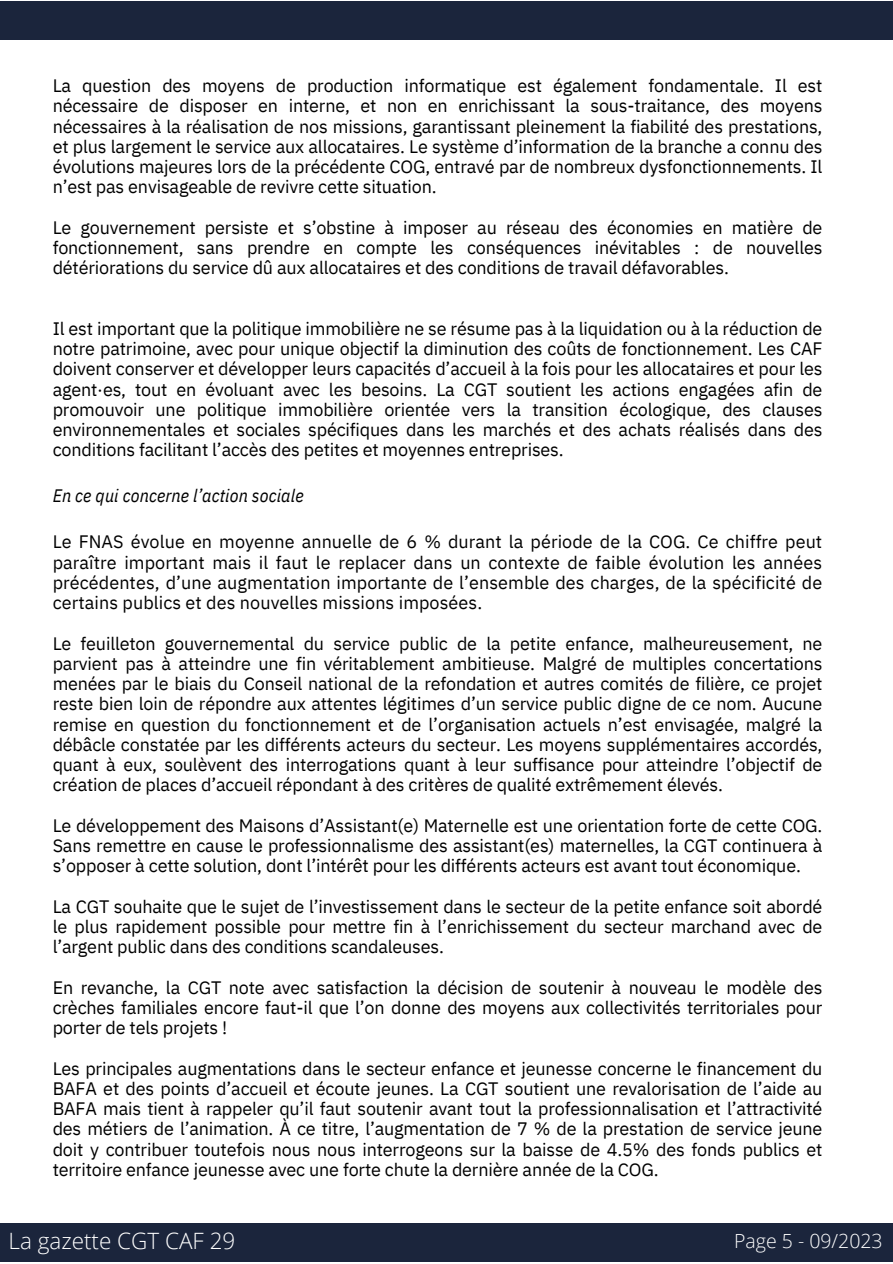
<style>
.page{position:relative;width:893px;height:1264px;background:#fff}
.page>*{position:absolute;margin:0;border:0;box-sizing:border-box;transform-origin:0 0}
.t1{font:300 22.5px "Open Sans";color:#fff}
.t2{font:300 19.5px "Open Sans";color:#fff}
.t3{font:18px/20.2px "IBM Plex Sans";letter-spacing:-.01em;color:#000;text-align:justify}
.t4{font:italic 18px "IBM Plex Sans Cond";letter-spacing:.005em;color:#000}
</style>
<div class="page">
<div style="left:0;top:1px;width:892px;height:38px;background:#1b253c"></div>
<div style="left:0;top:1223px;width:892px;height:38px;background:#1b253c"></div>
<p class="t3" style="left:53px;top:75px;width:771px">La question des moyens de production informatique est également fondamentale. Il est nécessaire de disposer en interne, et non en enrichissant la sous-traitance, des moyens nécessaires à la réalisation de nos missions, garantissant pleinement la fiabilité des prestations, et plus largement le service aux allocataires. Le système d’information de la branche a connu des évolutions majeures lors de la précédente COG, entravé par de nombreux dysfonctionnements. Il n’est pas envisageable de revivre cette situation.</p>
<p class="t3" style="left:53px;top:217px;width:771px">Le gouvernement persiste et s’obstine à imposer au réseau des économies en matière de fonctionnement, sans prendre en compte les conséquences inévitables : de nouvelles détériorations du service dû aux allocataires et des conditions de travail défavorables.</p>
<p class="t3" style="left:53px;top:318px;width:771px">Il est important que la politique immobilière ne se résume pas à la liquidation ou à la réduction de notre patrimoine, avec pour unique objectif la diminution des coûts de fonctionnement. Les CAF doivent conserver et développer leurs capacités d’accueil à la fois pour les allocataires et pour les agent·es, tout en évoluant avec les besoins. La CGT soutient les actions engagées afin de promouvoir une politique immobilière orientée vers la transition écologique, des clauses environnementales et sociales spécifiques dans les marchés et des achats réalisés dans des conditions facilitant l’accès des petites et moyennes entreprises.</p>
<p class="t4" style="left:53px;top:484px;width:252px">En ce qui concerne l’action sociale</p>
<p class="t3" style="left:53px;top:531px;width:771px">Le FNAS évolue en moyenne annuelle de 6 % durant la période de la COG. Ce chiffre peut paraître important mais il faut le replacer dans un contexte de faible évolution les années précédentes, d’une augmentation importante de l’ensemble des charges, de la spécificité de certains publics et des nouvelles missions imposées.</p>
<p class="t3" style="left:53px;top:632px;width:771px">Le feuilleton gouvernemental du service public de la petite enfance, malheureusement, ne parvient pas à atteindre une fin véritablement ambitieuse. Malgré de multiples concertations menées par le biais du Conseil national de la refondation et autres comités de filière, ce projet reste bien loin de répondre aux attentes légitimes d’un service public digne de ce nom. Aucune remise en question du fonctionnement et de l’organisation actuels n’est envisagée, malgré la débâcle constatée par les différents acteurs du secteur. Les moyens supplémentaires accordés, quant à eux, soulèvent des interrogations quant à leur suffisance pour atteindre l’objectif de création de places d’accueil répondant à des critères de qualité extrêmement élevés.</p>
<p class="t3" style="left:53px;top:815px;width:771px">Le développement des Maisons d’Assistant(e) Maternelle est une orientation forte de cette COG.<br>Sans remettre en cause le professionnalisme des assistant(es) maternelles, la CGT continuera à s’opposer à cette solution, dont l’intérêt pour les différents acteurs est avant tout économique.</p>
<p class="t3" style="left:53px;top:895px;width:771px">La CGT souhaite que le sujet de l’investissement dans le secteur de la petite enfance soit abordé le plus rapidement possible pour mettre fin à l’enrichissement du secteur marchand avec de l’argent public dans des conditions scandaleuses.</p>
<p class="t3" style="left:53px;top:976px;width:771px">En revanche, la CGT note avec satisfaction la décision de soutenir à nouveau le modèle des crèches familiales encore faut-il que l’on donne des moyens aux collectivités territoriales pour porter de tels projets !</p>
<p class="t3" style="left:53px;top:1057px;width:771px">Les principales augmentations dans le secteur enfance et jeunesse concerne le financement du BAFA et des points d’accueil et écoute jeunes. La CGT soutient une revalorisation de l’aide au BAFA mais tient à rappeler qu’il faut soutenir avant tout la professionnalisation et l’attractivité des métiers de l’animation. À ce titre, l’augmentation de 7 % de la prestation de service jeune doit y contribuer toutefois nous nous interrogeons sur la baisse de 4.5% des fonds publics et territoire enfance jeunesse avec une forte chute la dernière année de la COG.</p>
<p class="t1" style="left:9px;top:1224px;width:228px">La gazette CGT CAF 29</p>
<p class="t2" style="left:734px;top:1226px;width:150px">Page 5 - 09/2023</p>
</div>
